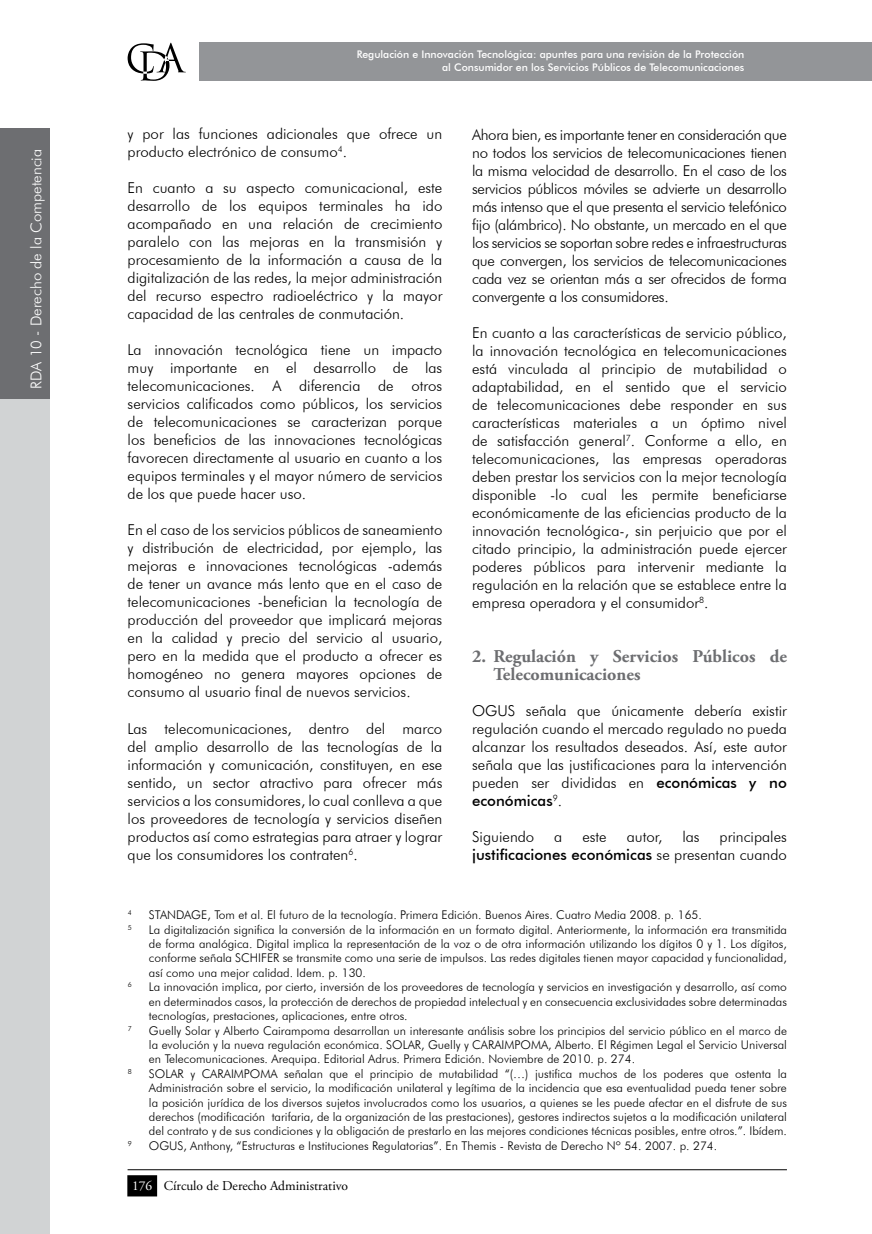
<style>
.page{position:relative;width:872px;height:1234px;background:#fff}
.page>*{position:absolute;margin:0;border:0;box-sizing:border-box;transform-origin:0 0}
.t1{font:700 18px/18px "Adobe Garamond Pro";color:#6d6e71}
.t2{font:300 15px/18px "Futura BT";color:#000;text-align:justify}
.t3{font:300 15px "Futura BT";color:#fff}
.t4{font:13.5px "Adobe Garamond Pro";color:#000}
.t5{font:300 12px/14.4px "Futura BT";color:#000;text-align:justify}
.t6{font:500 10.5px/12.6px "Futura BT";color:#fff;text-align:right}
.t7{font:300 7.05px "Futura BT";color:#000}
.s1{font-weight:500}
.s2{color:#fff}
</style>
<div class="page">
<div style="left:199px;top:43px;width:673px;height:38px;background:#939598"></div>
<svg style="left:128px;top:43px;width:58px;height:38px"></svg>
<hr style="left:128px;top:1168px;width:659px;height:1px;background:#000">
<div style="left:128px;top:1175px;width:28px;height:20px;background:#000"></div>
<div style="left:127px;top:1174px;width:30px;height:22px;border:2px solid #000"></div>
<div style="left:0;top:395px;width:50px;height:838px;background:#d1d3d4"></div>
<div style="left:0;top:128px;width:50px;height:271px;background:#6d6e71"></div>
<p class="t3" style="left:27px;top:388px;width:241px;rotate:-90deg">RDA 10 - Derecho de la Competencia</p>
<p class="t6" style="left:357px;top:48px;width:389px">Regulación e Innovación Tecnológica: apuntes para una revisión de la Protección al Consumidor en los Servicios Públicos de Telecomunicaciones</p>
<p class="t2" style="left:128px;top:125px;width:316px">y por las funciones adicionales que ofrece un producto electrónico de consumo<sup>4</sup>.</p>
<p class="t2" style="left:128px;top:179px;width:316px">E n cuanto a su aspecto comunicacional, este desarrollo de los equipos terminales ha ido acompañado en una relación de crecimiento paralelo con las mejoras en la transmisión y procesamiento de la información a causa de la digitalización de las redes, la mejor administración del recurso espectro radioeléctrico y la mayor capacidad de las centrales de conmutación.</p>
<p class="t2" style="left:128px;top:341px;width:316px">La innovación tecnológica tiene un impacto muy importante en el desarrollo de las telecomunicaciones. A diferencia de otros servicios calificados como públicos, los servicios de telecomunicaciones se caracterizan porque los beneficios de las innovaciones tecnológicas favorecen directamente al usuario en cuanto a los equipos terminales y el mayor número de servicios de los que puede hacer uso.</p>
<p class="t2" style="left:128px;top:521px;width:316px">E n el caso de los servicios públicos de saneamiento y distribución de electricidad, por ejemplo, las mejoras e innovaciones tecnológicas -además de tener un avance más lento que en el caso de telecomunicaciones -benefician la tecnología de producción del proveedor que implicará mejoras en la calidad y precio del servicio al usuario, pero en la medida que el producto a ofrecer es homogéneo no genera mayores opciones de consumo al usuario final de nuevos servicios.</p>
<p class="t2" style="left:128px;top:719px;width:316px">Las telecomunicaciones, dentro del marco del amplio desarrollo de las tecnologías de la información y comunicación, constituyen, en ese sentido, un sector atractivo para ofrecer más servicios a los consumidores, lo cual conlleva a que los proveedores de tecnología y servicios diseñen productos así como estrategias para atraer y lograr que los consumidores los contraten<sup>6</sup>.</p>
<p class="t2" style="left:472px;top:125px;width:316px">Ahora bien, es importante tener en consideración que no todos los servicios de telecomunicaciones tienen la misma velocidad de desarrollo. En el caso de los servicios públicos móviles se advierte un desarrollo más intenso que el que presenta el servicio telefónico fijo (alámbrico). No obstante, un mercado en el que los servicios se soportan sobre redes e infraestructuras que convergen, los servicios de telecomunicaciones cada vez se orientan más a ser ofrecidos de forma convergente a los consumidores.</p>
<p class="t2" style="left:472px;top:323px;width:316px">E n cuanto a las características de servicio público, la innovación tecnológica en telecomunicaciones está vinculada al principio de mutabilidad o adaptabilidad, en el sentido que el servicio de telecomunicaciones debe responder en sus características materiales a un óptimo nivel de satisfacción general<sup>7</sup>. Conforme a ello, en telecomunicaciones, las empresas operadoras deben prestar los servicios con la mejor tecnología disponible -lo cual les permite beneficiarse económicamente de las eficiencias producto de la innovación tecnológica-, sin perjuicio que por el citado principio, la administración puede ejercer poderes públicos para intervenir mediante la regulación en la relación que se establece entre la empresa operadora y el consumidor<sup>8</sup>.</p>
<p class="t1" style="left:493px;top:647px;width:295px;text-indent:-21px">2. Regulación y Servicios Públicos de<br>Telecomunicaciones</p>
<p class="t2" style="left:472px;top:701px;width:316px">OGUS señala que únicamente debería existir regulación cuando el mercado regulado no pueda alcanzar los resultados deseados. Así, este autor señala que las justificaciones para la intervención pueden ser divididas en <span class="s1">económicas y no económicas</span><sup>9</sup>.</p>
<p class="t2" style="left:472px;top:827px;width:64px">Siguiendo</p>
<p class="t2" style="left:554px;top:827px;width:10px">a</p>
<p class="t2" style="left:582px;top:827px;width:26px">este</p>
<p class="t2" style="left:626px;top:827px;width:37px">autor,</p>
<p class="t2" style="left:682px;top:827px;width:19px">las</p>
<p class="t2" style="left:472px;top:827px;width:316px;text-align:right">principales<br><span class="s1">justificaciones económicas</span> se presentan cuando</p>
<p class="t5" style="left:128px;top:907px;width:17px"><sup>4</sup> STA</p>
<p class="t5" style="left:167px;top:907px;width:536px">NDAGE, Tom et al. E l futuro de la tecnología. Primera Edición. Buenos Aires. Cuatro Media 2008. p. 165.</p>
<p class="t7" style="left:128px;top:922px;width:6px">5</p>
<p class="t5" style="left:149px;top:921px;width:639px">La digitalización significa la conversión de la información en un formato digital. Anteriormente, la información era transmitida de forma analógica. Digital implica la representación de la voz o de otra información utilizando los dígitos 0 y 1. Los dígitos, conforme señala SCHI FE R se transmite como una serie de impulsos. Las redes digitales tienen mayor capacidad y funcionalidad, así como una mejor calidad. Idem. p. 130.</p>
<p class="t7" style="left:128px;top:980px;width:6px">6</p>
<p class="t5" style="left:149px;top:979px;width:639px">La innovación implica, por cierto, inversión de los proveedores de tecnología y servicios en investigación y desarrollo, así como en determinados casos, la protección de derechos de propiedad intelectual y en consecuencia exclusividades sobre determinadas tecnologías, prestaciones, aplicaciones, entre otros.</p>
<p class="t7" style="left:128px;top:1023px;width:6px">7</p>
<p class="t5" style="left:149px;top:1022px;width:639px">Guelly Solar y Alberto Cairampoma desarrollan un interesante análisis sobre los principios del servicio público en el marco de</p>
<p class="t5" style="left:149px;top:1037px;width:639px">la evolución y la nueva regulación económica. SOLAR, Guelly y CARAIMPOMA, Alberto. E l Régimen Legal el Servicio Universal</p>
<p class="t5" style="left:149px;top:1051px;width:487px">en Telecomunicaciones. Arequipa. Editorial Adrus. Primera Edición. Noviembre de 2010. p. 274.</p>
<p class="t5" style="left:128px;top:1065px;width:660px"><sup>8</sup> SOLAR y CARAIMPOMA señalan que el principio de mutabilidad “(…) justifica muchos de los poderes que ostenta la</p>
<p class="t5" style="left:149px;top:1080px;width:639px">Administración sobre el servicio, la modificación unilateral y legítima de la incidencia que esa eventualidad pueda tener sobre</p>
<p class="t5" style="left:149px;top:1094px;width:639px">la posición jurídica de los diversos sujetos involucrados como los usuarios, a quienes se les puede afectar en el disfrute de sus</p>
<p class="t5" style="left:149px;top:1109px;width:639px">derechos (modificación tarifaria, de la organización de las prestaciones), gestores indirectos sujetos a la modificación unilateral</p>
<p class="t5" style="left:149px;top:1123px;width:639px">del contrato y de sus condiciones y la obligación de prestarlo en las mejores condiciones técnicas posibles, entre otros.”. I bídem.</p>
<p class="t7" style="left:128px;top:1138px;width:6px">9</p>
<p class="t5" style="left:149px;top:1137px;width:570px">OGUS, Anthony, “Estructuras e I nstituciones Regulatorias”. E n Themis - Revista de Derecho Nº 54. 2007. p. 274.</p>
<p class="t4" style="left:132px;top:1176px;width:218px"><span class="s2">176</span> Círculo de Derecho Administrativo</p>
</div>
